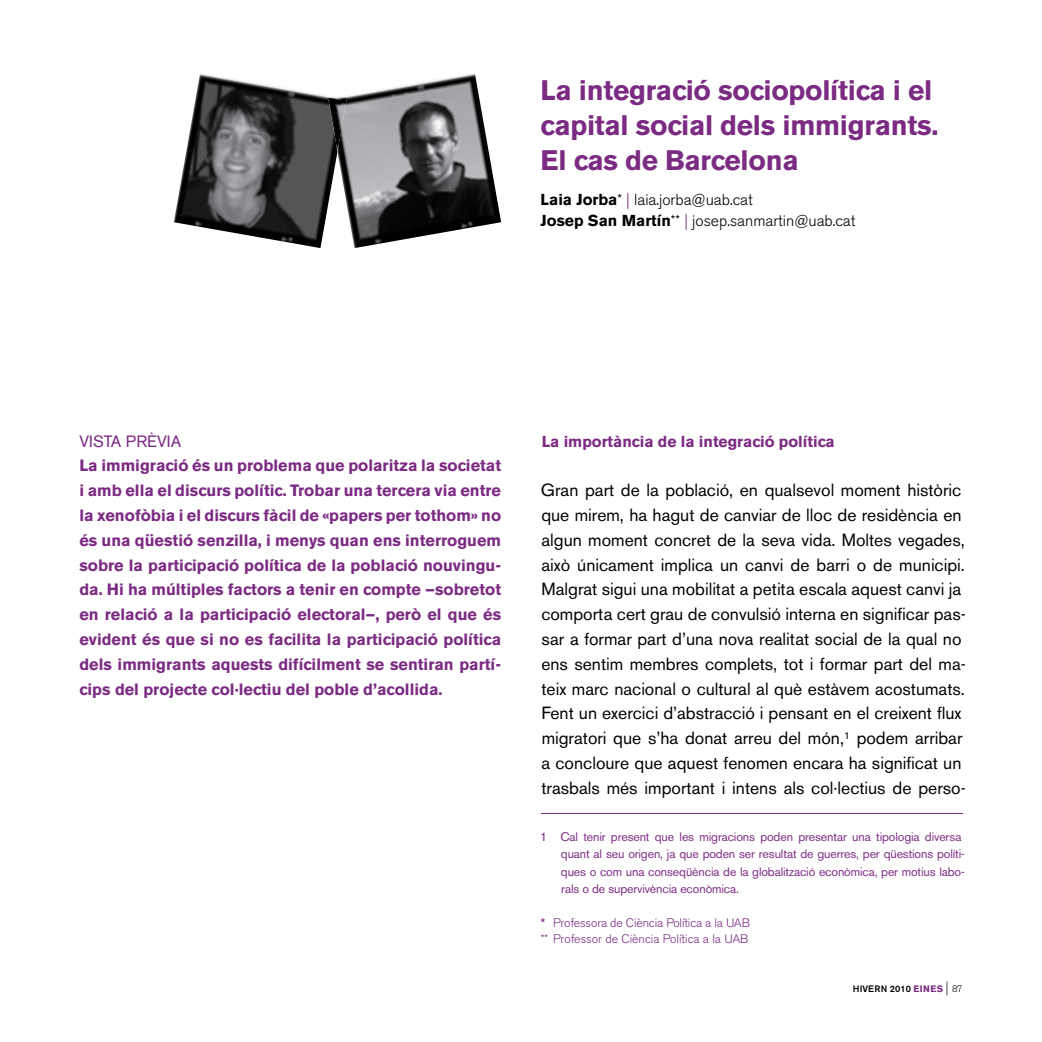
<style>
.page{position:relative;width:1042px;height:1042px;background:#fff}
.page>*{position:absolute;margin:0;border:0;box-sizing:border-box;transform-origin:0 0}
.t1{font:700 28px/35px "Akzidenz Grotesk BE";letter-spacing:-.01em;color:#7c2b83}
.t2{font:17.5px/24.8px "Akzidenz Grotesk BE";color:#000}
.t3{font:700 16.28px/24.8px "Akzidenz Grotesk BE";color:#7c2b83;text-align:justify}
.t4{font:16.28px "Akzidenz Grotesk BE";color:#7c2b83}
.t5{font:300 15.75px/21px "Akzidenz Grotesk BE";color:#000}
.t6{font:700 15.75px "Akzidenz Grotesk BE";color:#7c2b83}
.t7{font:12.25px/17.5px "Akzidenz Grotesk BE";letter-spacing:-.01em;color:#7c2b83}
.t8{font:300 12.25px/15.8px "Akzidenz Grotesk BE";letter-spacing:-.01em;color:#7c2b83}
.t9{font:500 9.28px "Akzidenz Grotesk BE";letter-spacing:.02em;color:#000}
.s1{font-weight:700}
.s2{color:#7c2b83}
.s3{font-weight:700;color:#7c2b83}
.s4{font-weight:300;font-stretch:condensed;font-size:14px}
.s5{font-weight:300}
</style>
<div class="page">
<hr style="left:541px;top:813px;width:421px;height:1px;background:#7c2b83">
<img style="left:174px;top:73px;width:327px;height:175px">
<img style="left:328px;top:96px;width:19px;height:55px">
<h1 class="t1" style="left:541px;top:73px;width:399px">La integració sociopolítica i el capital social dels immigrants.<br>El cas de Barcelona</h1>
<p class="t5" style="left:541px;top:189px;width:316px"><span class="s1">Laia Jorba</span>* <span class="s2">|</span> laia.jorba@uab.cat<br><span class="s1">Josep San Martín</span>** <span class="s2">|</span> josep.sanmartin@uab.cat</p>
<p class="t4" style="left:79px;top:431px;width:103px">VISTA PRÈVIA</p>
<p class="t3" style="left:79px;top:453px;width:423px">La immigració és un problema que polaritza la societat i amb ella el discurs polític. Trobar una tercera via entre la xenofòbia i el discurs fàcil de «papers per tothom» no és una qüestió senzilla, i menys quan ens interroguem sobre la participació política de la població nouvingu&shy;da. Hi ha múltiples factors a tenir en compte —sobretot en relació a la participació electoral—, però el que és evident és que si no es facilita la participació política dels immigrants aquests difícilment se sentiran partí&shy;cips del projecte col·lectiu del poble d’acollida.</p>
<p class="t6" style="left:542px;top:432px;width:295px">La importància de la integració política</p>
<p class="t2" style="left:541px;top:478px;width:426px">Gran part de la població, en qualsevol moment històric que mirem, ha hagut de canviar de lloc de residència en algun moment concret de la seva vida. Moltes vegades, això únicament implica un canvi de barri o de municipi.<br>Malgrat sigui una mobilitat a petita escala aquest canvi ja comporta cert grau de convulsió interna en significar pas&shy;sar a formar part d’una nova realitat social de la qual no ens sentim membres complets, tot i formar part del ma&shy;teix marc nacional o cultural al què estàvem acostumats.<br>Fent un exercici d’abstracció i pensant en el creixent flux migratori que s’ha donat arreu del món,<sup>1</sup> podem arribar a concloure que aquest fenomen encara ha significat un trasbals més important i intens als col·lectius de perso-</p>
<p class="t7" style="left:561px;top:827px;width:405px;text-indent:-21px">1 Cal tenir present que les migracions poden presentar una tipologia diversa quant al seu origen, ja que poden ser resultat de guerres, per qüestions políti&shy;ques o com una conseqüència de la globalització econòmica, per motius labo&shy;rals o de supervivència econòmica.</p>
<p class="t8" style="left:541px;top:915px;width:211px"><span class="s1">*</span> Professora de Ciència Política a la UAB ** Professor de Ciència Política a la UAB</p>
<p class="t9" style="left:853px;top:983px;width:111px">HIVERN 2010 <span class="s3">EINES</span> <span class="s4">|</span> <span class="s5">87</span></p>
</div>
